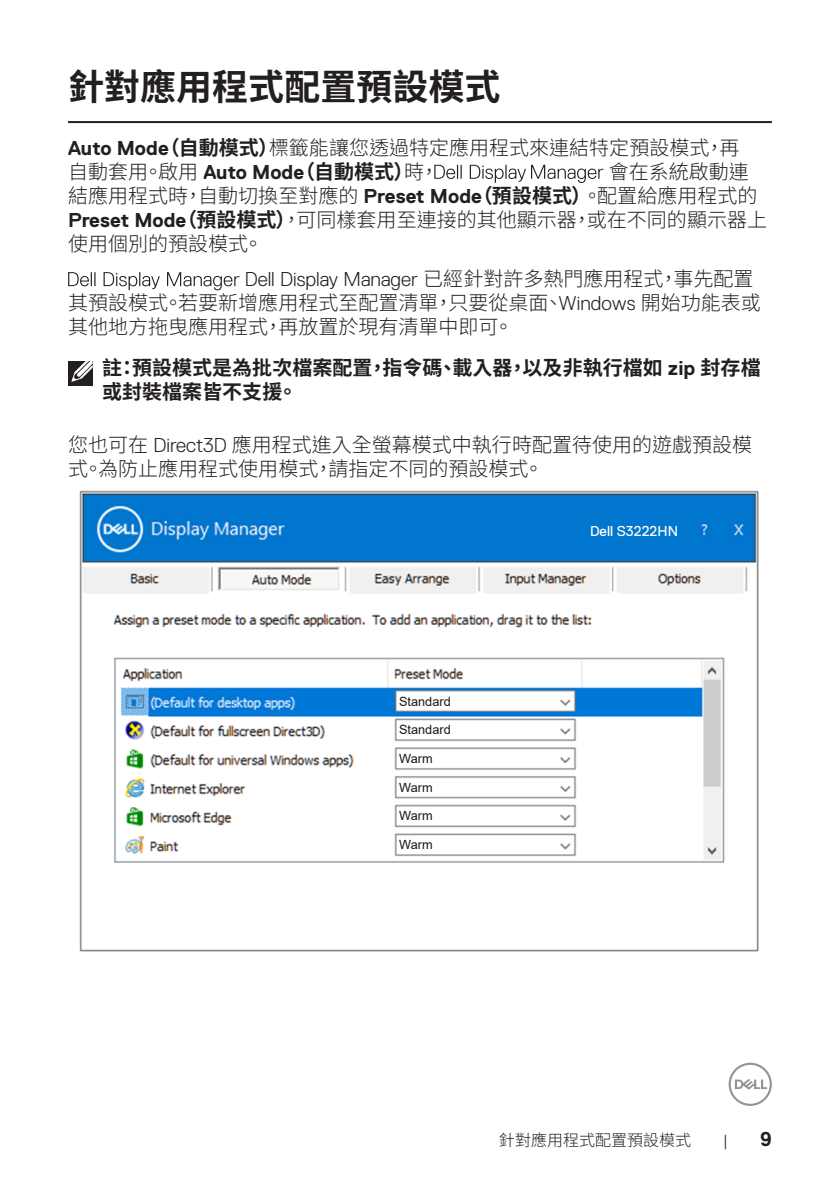
<style>
.page{position:relative;width:840px;height:1191px;background:#fff}
.page>*{position:absolute;margin:0;border:0;box-sizing:border-box;transform-origin:0 0}
.Head_1{font:700 36px "Noto Sans CJ Ktc";color:#231f20}
.Paragraph{font:300 20px/24px "Noto Sans CJ Ktc";color:#231f20}
.Note{font:700 20px/24px "Noto Sans CJ Ktc";color:#231f20}
.t1{font:300 16px "Noto Sans CJ Ktc";color:#231f20}
.t2{font:14.4px "Dell Replica";color:#fff}
.t3{font:12.6px "Arial";color:#171717}
.s1{font-family:"Dell Replica";font-weight:700}
.s2{font-weight:700}
.s3{font-family:"Dell Replica"}
.s4{font-family:"Dell Replica";font-weight:700;font-size:20px}
</style>
<div class="page">
<svg style="left:728px;top:1062px;width:43px;height:44px"></svg>
<hr style="left:68px;top:121px;width:703px;height:2px;background:#231f20">
<svg style="left:434px;top:165px;width:169px;height:18px"></svg>
<svg style="left:68px;top:272px;width:171px;height:18px"></svg>
<img style="left:79px;top:491px;width:680px;height:461px">
<div style="left:579px;top:520px;width:109px;height:24px;background:#0076ce"></div>
<div style="left:397px;top:722px;width:58px;height:16px;background:#fff"></div>
<div style="left:397px;top:750px;width:44px;height:16px;background:#fff"></div>
<div style="left:397px;top:779px;width:44px;height:16px;background:#fff"></div>
<div style="left:397px;top:808px;width:44px;height:16px;background:#fff"></div>
<div style="left:397px;top:836px;width:44px;height:16px;background:#fff"></div>
<div style="left:397px;top:693px;width:58px;height:16px;background:#fff"></div>
<div style="left:68px;top:361px;width:24px;height:24px;background:#231f20"></div>
<svg style="left:71px;top:361px;width:22px;height:22px"></svg>
<p class="Head_1" style="left:68px;top:66px;width:433px">針對應用程式配置預設模式</p>
<p class="Paragraph" style="left:68px;top:136px;width:672px"><span class="s1">Auto Mode</span><span class="s2">（自動模式）</span>標籤能讓您透過特定應用程式來連結特定預設模式，再自動套用。啟用 <span class="s1">Auto Mode</span><span class="s2">（自動模式）</span>時，</p>
<p class="Paragraph" style="left:68px;top:160px;width:700px;text-indent:540px">會在系統啟動連結應用程式時，自動切換至對應的 <span class="s1">Preset Mode</span><span class="s2">（預設模式）</span>。配置給應用程式的<br><span class="s1">Preset Mode</span><span class="s2">（預設模式）</span>，可同樣套用至連接的其他顯示器，或在不同的顯示器上使用個別的預設模式。</p>
<p class="Paragraph" style="left:68px;top:267px;width:693px;text-indent:176px"><span class="s3">Dell Display Manager</span> 已經針對許多熱門應用程式，事先配置其預設模式。若要新增應用程式至配置清單，只要從桌面、<span class="s3">Windows</span> 開始功能表或其他地方拖曳應用程式，再放置於現有清單中即可。</p>
<p class="Note" style="left:102px;top:356px;width:659px">註：預設模式是為批次檔案配置，指令碼、載入器，以及非執行檔如 <span class="s3">zip</span> 封存檔或封裝檔案皆不支援。</p>
<p class="Paragraph" style="left:68px;top:433px;width:685px">您也可在 <span class="s3">Direct3D</span> 應用程式進入全螢幕模式中執行時配置待使用的遊戲預設模式。為防止應用程式使用模式，請指定不同的預設模式。</p>
<p class="t3" style="left:399px;top:692px;width:53px">Standard</p>
<p class="t3" style="left:399px;top:721px;width:53px">Standard</p>
<p class="t3" style="left:399px;top:750px;width:35px">Warm</p>
<p class="t3" style="left:399px;top:778px;width:35px">Warm</p>
<p class="t3" style="left:399px;top:807px;width:35px">Warm</p>
<p class="t3" style="left:399px;top:836px;width:35px">Warm</p>
<p class="t2" style="left:589px;top:523px;width:90px">Dell S3222HN</p>
<p class="t1" style="left:498px;top:1131px;width:274px">針對應用程式配置預設模式　　<span class="s3">|</span>　　<span class="s4">9</span></p>
</div>
